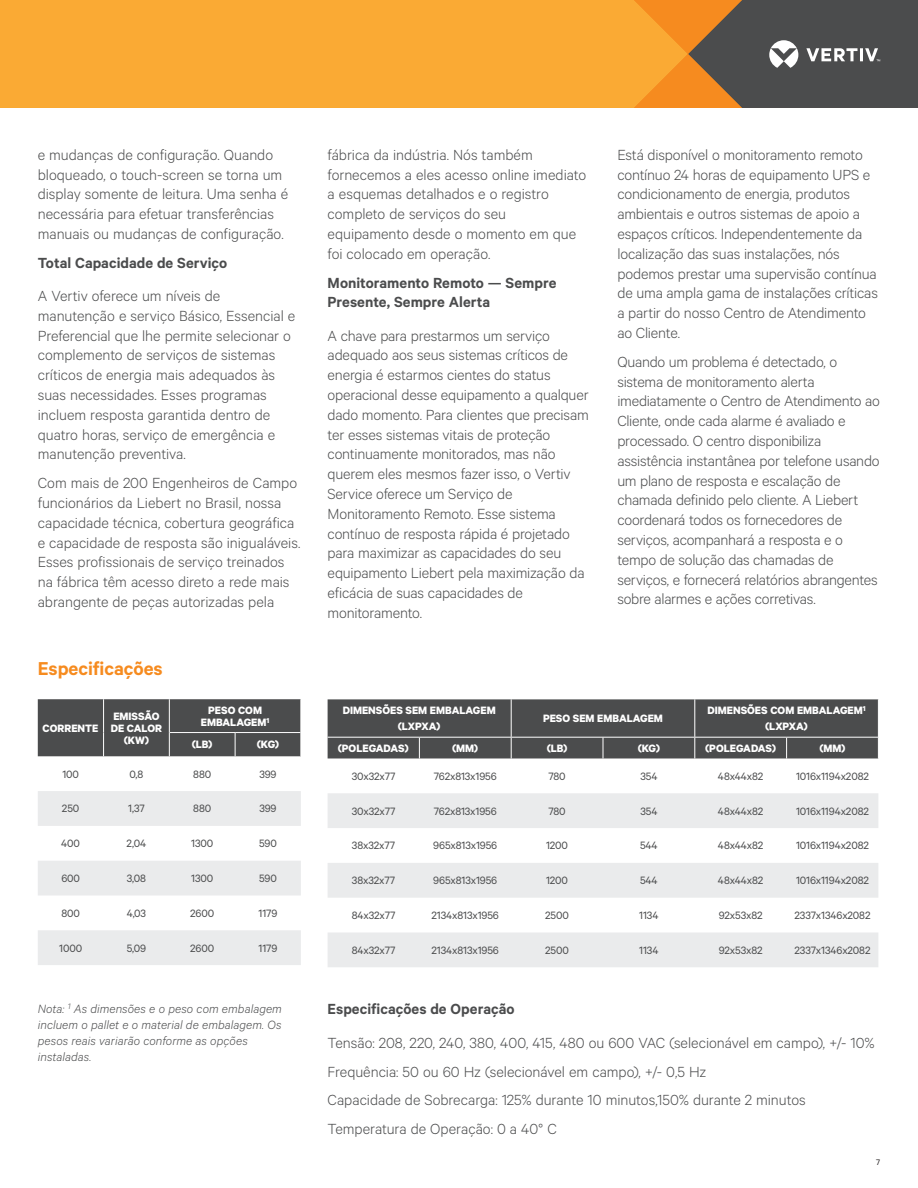
<style>
.page{position:relative;width:918px;height:1188px;background:#fff}
.page>*{position:absolute;margin:0;border:0;box-sizing:border-box;transform-origin:0 0}
.Vertiv_Orange_Main_H{font:600 21px "Calibre";color:#f68b1f}
.Vertiv_Body_Text{font:300 16.5px/19.8px "Calibre";letter-spacing:-.01em;color:#4b4c4d}
.Vertiv_Heading{font:600 16.5px/19.8px "Calibre";color:#4b4c4d}
.Vertiv_Caption{font:italic 300 13.5px/16.2px "Calibre";letter-spacing:.005em;color:#4b4c4d}
.DatasheetTableBody{font:12px "Calibre";letter-spacing:-.01em;color:#4b4c4d}
.DatasheetTableHeader{font:700 12px/12px "Calibre";color:#fff;text-align:center}
.t1{font:9px "Calibre";color:#231f20}
</style>
<div class="page">
<div style="left:0;top:0;width:634px;height:108px;background:#faaa34"></div>
<svg style="left:634px;top:0;width:284px;height:108px;background:#816647"></svg>
<svg style="left:38px;top:791px;width:263px;height:174px;fill:#eaebec"></svg>
<div style="left:38px;top:699px;width:263px;height:57px;background:#4b4c4d"></div>
<hr style="left:170px;top:732px;width:65px;height:1px;background:#fff">
<hr style="left:235px;top:732px;width:66px;height:1px;background:#fff">
<svg style="left:328px;top:793px;width:550px;height:174px;fill:#eaebec"></svg>
<div style="left:328px;top:699px;width:551px;height:59px;background:#4b4c4d"></div>
<hr style="left:695px;top:737px;width:92px;height:1px;background:#fff">
<hr style="left:787px;top:737px;width:91px;height:1px;background:#fff">
<p class="Vertiv_Body_Text" style="left:38px;top:144px;width:252px">e mudanças de configuração. Quando bloqueado, o touch-screen se torna um display somente de leitura. Uma senha é necessária para efetuar transferências manuais ou mudanças de configuração.</p>
<p class="Vertiv_Heading" style="left:38px;top:252px;width:191px">Total Capacidade de Serviço</p>
<p class="Vertiv_Body_Text" style="left:38px;top:285px;width:259px">A Vertiv oferece um níveis de manutenção e serviço Básico, Essencial e Preferencial que lhe permite selecionar o complemento de serviços de sistemas críticos de energia mais adequados às suas necessidades. Esses programas incluem resposta garantida dentro de quatro horas, serviço de emergência e manutenção preventiva.</p>
<p class="Vertiv_Body_Text" style="left:38px;top:473px;width:264px">Com mais de 200 Engenheiros de Campo funcionários da Liebert no Brasil, nossa capacidade técnica, cobertura geográfica e capacidade de resposta são inigualáveis.<br>Esses profissionais de serviço treinados na fábrica têm acesso direto a rede mais abrangente de peças autorizadas pela</p>
<p class="Vertiv_Orange_Main_H" style="left:38px;top:656px;width:126px">Especificações</p>
<p class="DatasheetTableHeader" style="left:43px;top:722px;width:57px">CORRENTE</p>
<p class="DatasheetTableHeader" style="left:111px;top:710px;width:53px">EMISSÃO<br>DE CALOR (KW)</p>
<p class="DatasheetTableHeader" style="left:201px;top:704px;width:70px">PESO COM<br>EMBALAGEM<sup>1</sup></p>
<p class="DatasheetTableHeader" style="left:192px;top:738px;width:22px">(LB)</p>
<p class="DatasheetTableHeader" style="left:257px;top:738px;width:24px">(KG)</p>
<p class="DatasheetTableBody" style="left:62px;top:767px;width:18px">100</p>
<p class="DatasheetTableBody" style="left:130px;top:767px;width:15px">0,8</p>
<p class="DatasheetTableBody" style="left:193px;top:767px;width:19px">880</p>
<p class="DatasheetTableBody" style="left:259px;top:767px;width:19px">399</p>
<p class="DatasheetTableBody" style="left:62px;top:802px;width:19px">250</p>
<p class="DatasheetTableBody" style="left:128px;top:802px;width:18px">1,37</p>
<p class="DatasheetTableBody" style="left:193px;top:802px;width:19px">880</p>
<p class="DatasheetTableBody" style="left:259px;top:802px;width:19px">399</p>
<p class="DatasheetTableBody" style="left:61px;top:836px;width:20px">400</p>
<p class="DatasheetTableBody" style="left:127px;top:836px;width:21px">2,04</p>
<p class="DatasheetTableBody" style="left:191px;top:836px;width:24px">1300</p>
<p class="DatasheetTableBody" style="left:259px;top:836px;width:19px">590</p>
<p class="DatasheetTableBody" style="left:61px;top:871px;width:20px">600</p>
<p class="DatasheetTableBody" style="left:127px;top:871px;width:21px">3,08</p>
<p class="DatasheetTableBody" style="left:191px;top:871px;width:24px">1300</p>
<p class="DatasheetTableBody" style="left:259px;top:871px;width:19px">590</p>
<p class="DatasheetTableBody" style="left:61px;top:906px;width:20px">800</p>
<p class="DatasheetTableBody" style="left:127px;top:906px;width:21px">4,03</p>
<p class="DatasheetTableBody" style="left:190px;top:906px;width:26px">2600</p>
<p class="DatasheetTableBody" style="left:259px;top:906px;width:20px">1179</p>
<p class="DatasheetTableBody" style="left:59px;top:941px;width:24px">1000</p>
<p class="DatasheetTableBody" style="left:127px;top:941px;width:21px">5,09</p>
<p class="DatasheetTableBody" style="left:190px;top:941px;width:26px">2600</p>
<p class="DatasheetTableBody" style="left:259px;top:941px;width:20px">1179</p>
<p class="Vertiv_Body_Text" style="left:328px;top:144px;width:260px">fábrica da indústria. Nós também fornecemos a eles acesso online imediato a esquemas detalhados e o registro completo de serviços do seu equipamento desde o momento em que foi colocado em operação.</p>
<p class="Vertiv_Heading" style="left:328px;top:272px;width:231px">Monitoramento Remoto — Sempre<br>Presente, Sempre Alerta</p>
<p class="Vertiv_Body_Text" style="left:328px;top:325px;width:263px">A chave para prestarmos um serviço adequado aos seus sistemas críticos de energia é estarmos cientes do status operacional desse equipamento a qualquer dado momento. Para clientes que precisam ter esses sistemas vitais de proteção continuamente monitorados, mas não querem eles mesmos fazer isso, o Vertiv Service oferece um Serviço de Monitoramento Remoto. Esse sistema contínuo de resposta rápida é projetado para maximizar as capacidades do seu equipamento Liebert pela maximização da eficácia de suas capacidades de monitoramento.</p>
<p class="Vertiv_Body_Text" style="left:617px;top:144px;width:262px">Está disponível o monitoramento remoto contínuo 24 horas de equipamento UPS e condicionamento de energia, produtos ambientais e outros sistemas de apoio a espaços críticos. Independentemente da localização das suas instalações, nós podemos prestar uma supervisão contínua de uma ampla gama de instalações críticas a partir do nosso Centro de Atendimento ao Cliente.</p>
<p class="Vertiv_Body_Text" style="left:617px;top:351px;width:264px">Quando um problema é detectado, o sistema de monitoramento alerta imediatamente o Centro de Atendimento ao Cliente, onde cada alarme é avaliado e processado. O centro disponibiliza assistência instantânea por telefone usando um plano de resposta e escalação de chamada definido pelo cliente. A Liebert coordenará todos os fornecedores de serviços, acompanhará a resposta e o tempo de solução das chamadas de serviços, e fornecerá relatórios abrangentes sobre alarmes e ações corretivas.</p>
<p class="DatasheetTableHeader" style="left:343px;top:704px;width:154px">DIMENSÕES SEM EMBALAGEM</p>
<p class="DatasheetTableHeader" style="left:398px;top:720px;width:44px">(LXPXA)</p>
<p class="DatasheetTableHeader" style="left:543px;top:712px;width:121px">PESO SEM EMBALAGEM</p>
<p class="DatasheetTableHeader" style="left:708px;top:704px;width:160px">DIMENSÕES COM EMBALAGEM<sup>1</sup></p>
<p class="DatasheetTableHeader" style="left:765px;top:720px;width:44px">(LXPXA)</p>
<p class="DatasheetTableHeader" style="left:338px;top:742px;width:72px">(POLEGADAS)</p>
<p class="DatasheetTableHeader" style="left:452px;top:742px;width:28px">(MM)</p>
<p class="DatasheetTableHeader" style="left:547px;top:742px;width:22px">(LB)</p>
<p class="DatasheetTableHeader" style="left:638px;top:742px;width:24px">(KG)</p>
<p class="DatasheetTableHeader" style="left:705px;top:742px;width:72px">(POLEGADAS)</p>
<p class="DatasheetTableHeader" style="left:819px;top:742px;width:28px">(MM)</p>
<p class="DatasheetTableBody" style="left:352px;top:769px;width:45px">30x32x77</p>
<p class="DatasheetTableBody" style="left:434px;top:769px;width:64px">762x813x1956</p>
<p class="DatasheetTableBody" style="left:548px;top:769px;width:19px">780</p>
<p class="DatasheetTableBody" style="left:640px;top:769px;width:19px">354</p>
<p class="DatasheetTableBody" style="left:718px;top:769px;width:47px">48x44x82</p>
<p class="DatasheetTableBody" style="left:796px;top:769px;width:74px">1016x1194x2082</p>
<p class="DatasheetTableBody" style="left:352px;top:804px;width:45px">30x32x77</p>
<p class="DatasheetTableBody" style="left:434px;top:804px;width:64px">762x813x1956</p>
<p class="DatasheetTableBody" style="left:548px;top:804px;width:19px">780</p>
<p class="DatasheetTableBody" style="left:640px;top:804px;width:19px">354</p>
<p class="DatasheetTableBody" style="left:718px;top:804px;width:47px">48x44x82</p>
<p class="DatasheetTableBody" style="left:796px;top:804px;width:74px">1016x1194x2082</p>
<p class="DatasheetTableBody" style="left:352px;top:839px;width:45px">38x32x77</p>
<p class="DatasheetTableBody" style="left:433px;top:839px;width:65px">965x813x1956</p>
<p class="DatasheetTableBody" style="left:546px;top:839px;width:24px">1200</p>
<p class="DatasheetTableBody" style="left:640px;top:839px;width:19px">544</p>
<p class="DatasheetTableBody" style="left:718px;top:839px;width:47px">48x44x82</p>
<p class="DatasheetTableBody" style="left:796px;top:839px;width:74px">1016x1194x2082</p>
<p class="DatasheetTableBody" style="left:352px;top:873px;width:45px">38x32x77</p>
<p class="DatasheetTableBody" style="left:433px;top:873px;width:65px">965x813x1956</p>
<p class="DatasheetTableBody" style="left:546px;top:873px;width:24px">1200</p>
<p class="DatasheetTableBody" style="left:640px;top:873px;width:19px">544</p>
<p class="DatasheetTableBody" style="left:718px;top:873px;width:47px">48x44x82</p>
<p class="DatasheetTableBody" style="left:796px;top:873px;width:74px">1016x1194x2082</p>
<p class="DatasheetTableBody" style="left:352px;top:908px;width:45px">84x32x77</p>
<p class="DatasheetTableBody" style="left:432px;top:908px;width:69px">2134x813x1956</p>
<p class="DatasheetTableBody" style="left:545px;top:908px;width:25px">2500</p>
<p class="DatasheetTableBody" style="left:639px;top:908px;width:21px">1134</p>
<p class="DatasheetTableBody" style="left:719px;top:908px;width:46px">92x53x82</p>
<p class="DatasheetTableBody" style="left:794px;top:908px;width:78px">2337x1346x2082</p>
<p class="DatasheetTableBody" style="left:352px;top:943px;width:45px">84x32x77</p>
<p class="DatasheetTableBody" style="left:432px;top:943px;width:69px">2134x813x1956</p>
<p class="DatasheetTableBody" style="left:545px;top:943px;width:25px">2500</p>
<p class="DatasheetTableBody" style="left:639px;top:943px;width:21px">1134</p>
<p class="DatasheetTableBody" style="left:719px;top:943px;width:46px">92x53x82</p>
<p class="DatasheetTableBody" style="left:794px;top:943px;width:78px">2337x1346x2082</p>
<p class="Vertiv_Caption" style="left:38px;top:1000px;width:246px">Nota: <sup>1</sup> As dimensões e o peso com embalagem incluem o pallet e o material de embalagem. Os pesos reais variarão conforme as opções instaladas.</p>
<p class="Vertiv_Heading" style="left:328px;top:999px;width:189px">Especificações de Operação</p>
<p class="Vertiv_Body_Text" style="left:328px;top:1032px;width:549px">Tensão: 208, 220, 240, 380, 400, 415, 480 ou 600 VAC (selecionável em campo), +/- 10%</p>
<p class="Vertiv_Body_Text" style="left:328px;top:1061px;width:380px">Frequência: 50 ou 60 Hz (selecionável em campo), +/- 0,5 Hz</p>
<p class="Vertiv_Body_Text" style="left:328px;top:1090px;width:480px">Capacidade de Sobrecarga: 125% durante 10 minutos,150% durante 2 minutos</p>
<p class="Vertiv_Body_Text" style="left:328px;top:1118px;width:231px">Temperatura de Operação: 0 a 40° C</p>
<p class="t1" style="left:876px;top:1157px;width:5px">7</p>
</div>
